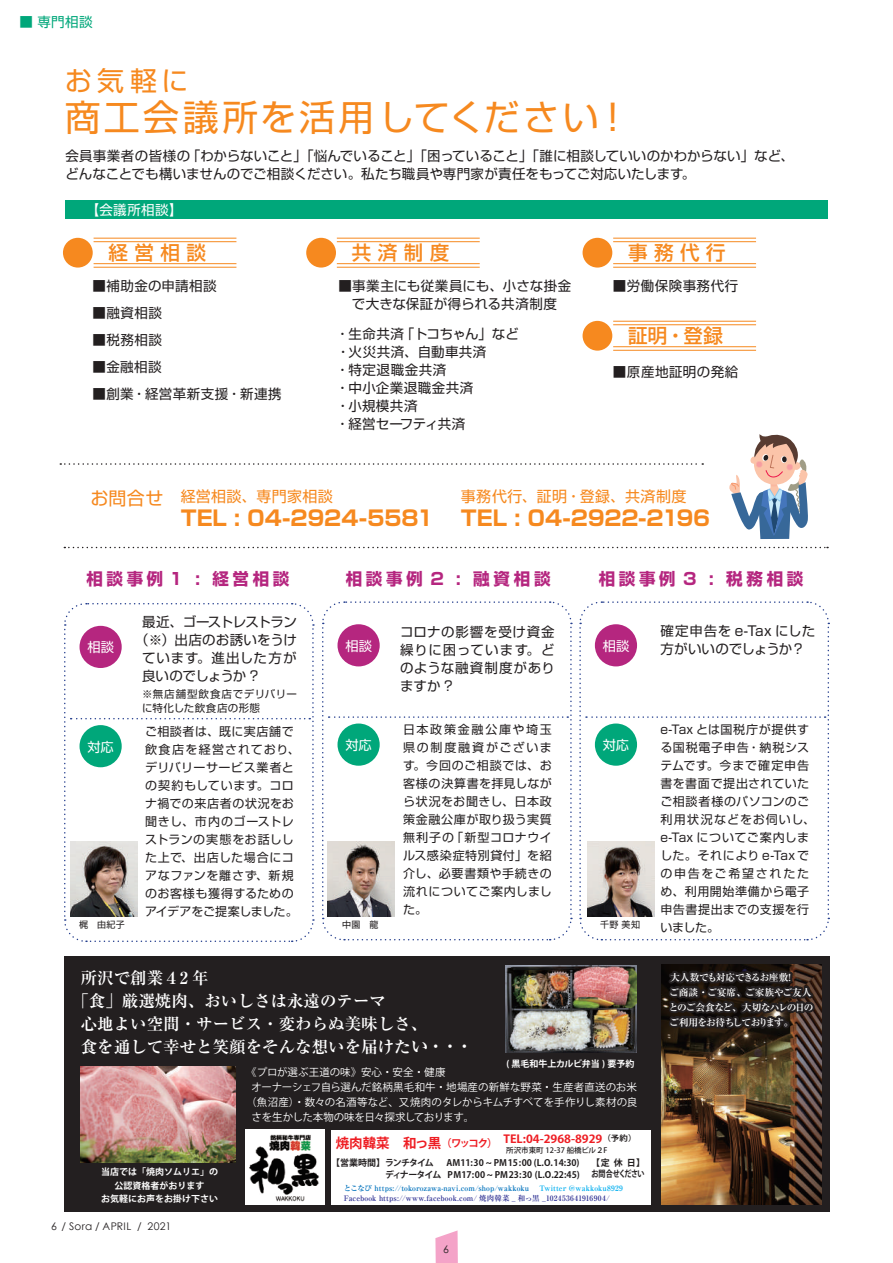
<style>
.page{position:relative;width:893px;height:1263px;background:#fff}
.page>*{position:absolute;margin:0;border:0;box-sizing:border-box;transform-origin:0 0}
.t1{font:36px "Shin Go Pro";letter-spacing:.085em;color:#f6891f}
.t2{font:27px "Shin Go Pro";color:#f6891f}
.t3{font:700 21px "Shin Go Pro";letter-spacing:-.005em;color:#f6891f}
.t4{font:500 19.5px "Shin Go Pro";color:#f6891f}
.t5{font:18px "Shin Go Pro";color:#f6891f}
.t6{font:700 16.5px "Ryumin Pro";color:#fff}
.t7{font:700 16.5px "Shin Go Pro";letter-spacing:.225em;color:#b5267f}
.t8{font:15px "Shin Go Pro";letter-spacing:.025em;color:#f6891f}
.t9{font:13.5px/18px "Shin Go Pro";letter-spacing:.02em;color:#231f20}
.t10{font:13.5px/18px "Shin Go Pro";color:#231f20}
.t11{font:13.5px "Shin Go Pro";letter-spacing:-.05em;color:#231f20}
.t12{font:700 13.5px "Koz Go Pr 6 N";color:#ee1d23}
.t13{font:13.5px "Shin Go Pro";letter-spacing:.07em;color:#231f20}
.t14{font:13.5px "Shin Go Pro";letter-spacing:.04em;color:#231f20}
.t15{font:13.5px "Shin Go Pro";letter-spacing:.03em;color:#fff}
.t16{font:13.5px "Shin Go Pro";color:#00a77a}
.t17{font:13.2px "Shin Go Pro";letter-spacing:.02em;color:#fff}
.t18{font:12px/18px "Shin Go Pro";letter-spacing:.05em;color:#231f20}
.t19{font:700 11.1px "Koz Go Pr 6 N";color:#ee1d23;scale:1.07 1}
.t20{font:10.5px "Koz Go Pr 6 N";letter-spacing:-.005em;color:#fff}
.t21{font:10.5px/13.5px "Shin Go Pro";letter-spacing:.045em;color:#231f20}
.t22{font:10.5px "Koz Go Pr 6 N";letter-spacing:-.03em;color:#fff}
.t23{font:10.5px "Century Gothic";letter-spacing:.025em;color:#231f20}
.t24{font:700 9.75px/15px "Ryumin Pro";letter-spacing:-.055em;color:#fff}
.t25{font:700 9px/12px "Koz Go Pr 6 N";color:#231f20;text-align:right}
.t26{font:700 9px/13.5px "Koz Go Pr 6 N";color:#fff;text-align:center}
.t27{font:9px "Shin Go Pro";letter-spacing:.045em;color:#231f20}
.t28{font:700 9px/10.5px "Koz Go Pr 6 N";letter-spacing:-.07em;color:#231f20}
.t29{font:700 7.5px "Ryumin Pro";letter-spacing:.015em;color:#2e3092}
.t30{font:700 7.5px "Ryumin Pro";letter-spacing:.01em;color:#0072bc}
.t31{font:700 7.5px "Ryumin Pro";letter-spacing:.015em;color:#00aeef}
.t32{font:500 7.5px "Koz Go Pr 6 N";color:#231f20}
.s1{font-size:18px}
.s2{font-size:10.5px}
.s3{font-size:7.95px;color:#231f20}
</style>
<div class="page">
<svg style="left:435px;top:1230px;width:23px;height:33px"></svg>
<svg style="left:322px;top:601px;width:250px;height:340px"></svg>
<svg style="left:579px;top:601px;width:251px;height:340px"></svg>
<svg style="left:64px;top:603px;width:250px;height:339px"></svg>
<div style="left:63px;top:238px;width:30px;height:30px;background:#f6891f;border-radius:50%"></div>
<hr style="left:94px;top:238px;width:142px;height:1px;background:#f6891f">
<hr style="left:94px;top:241px;width:142px;height:1px;background:#f6891f">
<hr style="left:94px;top:263px;width:142px;height:1px;background:#f6891f">
<hr style="left:94px;top:267px;width:142px;height:1px;background:#f6891f">
<div style="left:583px;top:238px;width:29px;height:30px;background:#f6891f;border-radius:50%"></div>
<hr style="left:613px;top:238px;width:143px;height:1px;background:#f6891f">
<hr style="left:613px;top:241px;width:143px;height:1px;background:#f6891f">
<hr style="left:613px;top:263px;width:143px;height:1px;background:#f6891f">
<hr style="left:613px;top:267px;width:143px;height:1px;background:#f6891f">
<div style="left:583px;top:321px;width:29px;height:30px;background:#f6891f;border-radius:50%"></div>
<hr style="left:613px;top:321px;width:143px;height:1px;background:#f6891f">
<hr style="left:613px;top:324px;width:143px;height:1px;background:#f6891f">
<hr style="left:613px;top:346px;width:143px;height:1px;background:#f6891f">
<hr style="left:613px;top:350px;width:143px;height:1px;background:#f6891f">
<div style="left:306px;top:238px;width:30px;height:30px;background:#f6891f;border-radius:50%"></div>
<hr style="left:337px;top:238px;width:143px;height:1px;background:#f6891f">
<hr style="left:337px;top:241px;width:143px;height:1px;background:#f6891f">
<hr style="left:337px;top:263px;width:143px;height:1px;background:#f6891f">
<hr style="left:337px;top:267px;width:143px;height:1px;background:#f6891f">
<svg style="left:64px;top:547px;width:764px;height:1px"></svg>
<svg style="left:60px;top:463px;width:643px;height:2px"></svg>
<div style="left:65px;top:200px;width:763px;height:19px;background:#00a77a"></div>
<svg style="left:729px;top:434px;width:79px;height:105px"></svg>
<div style="left:337px;top:624px;width:43px;height:42px;background:#b5267f;border-radius:50%"></div>
<div style="left:595px;top:624px;width:42px;height:42px;background:#b5267f;border-radius:50%"></div>
<div style="left:80px;top:626px;width:42px;height:42px;background:#b5267f;border-radius:50%"></div>
<div style="left:337px;top:723px;width:43px;height:43px;background:#00a77a;border-radius:50%"></div>
<div style="left:595px;top:723px;width:42px;height:43px;background:#00a77a;border-radius:50%"></div>
<div style="left:80px;top:725px;width:42px;height:42px;background:#00a77a;border-radius:50%"></div>
<img style="left:328px;top:842px;width:67px;height:74px">
<img style="left:587px;top:842px;width:67px;height:74px">
<img style="left:71px;top:842px;width:66px;height:74px">
<div style="left:64px;top:957px;width:765px;height:255px;background:#231f20"></div>
<img style="left:245px;top:1130px;width:79px;height:74px">
<img style="left:81px;top:1067px;width:154px;height:96px">
<img style="left:505px;top:965px;width:131px;height:87px">
<img style="left:661px;top:964px;width:160px;height:240px">
<svg style="left:661px;top:964px;width:156px;height:72px"></svg>
<div style="left:331px;top:1130px;width:320px;height:74px;background:#fff"></div>
<p class="t16" style="left:19px;top:11px;width:75px">■ 専門相談</p>
<h2 class="t2" style="left:65px;top:58px;width:125px">お気軽に</h2>
<h1 class="t1" style="left:65px;top:88px;width:567px">商工会議所を活用してください！</h1>
<p class="t10" style="left:65px;top:145px;width:730px">会員事業者の皆様の「わからないこと」「悩んでいること」「困っていること」「誰に相談していいのかわからない」など、どんなことでも構いませんのでご相談ください。私たち職員や専門家が責任をもってご対応いたします。　</p>
<p class="t15" style="left:79px;top:199px;width:105px">　【会議所相談】</p>
<h3 class="t4" style="left:108px;top:237px;width:99px">経 営 相 談</h3>
<h3 class="t4" style="left:628px;top:237px;width:99px">事 務 代 行</h3>
<h3 class="t4" style="left:352px;top:237px;width:99px">共 済 制 度</h3>
<p class="t9" style="left:92px;top:276px;width:126px">■補助金の申請相談</p>
<p class="t9" style="left:92px;top:303px;width:71px">■融資相談</p>
<p class="t9" style="left:92px;top:330px;width:71px">■税務相談</p>
<p class="t9" style="left:92px;top:357px;width:71px">■金融相談</p>
<p class="t9" style="left:92px;top:384px;width:191px">■創業・経営革新支援・新連携</p>
<p class="t9" style="left:338px;top:276px;width:234px">■事業主にも従業員にも、小さな掛金　で大きな保証が得られる共済制度</p>
<p class="t9" style="left:336px;top:324px;width:184px">・生命共済「トコちゃん」など・火災共済、自動車共済<br>・特定退職金共済<br>・中小企業退職金共済<br>・小規模共済<br>・経営セーフティ共済</p>
<p class="t14" style="left:613px;top:275px;width:127px">■労働保険事務代行</p>
<h3 class="t4" style="left:628px;top:320px;width:97px">証明・登録</h3>
<p class="t9" style="left:613px;top:361px;width:127px">■原産地証明の発給</p>
<h3 class="t5" style="left:90px;top:483px;width:74px">お問合せ</h3>
<p class="t8" style="left:181px;top:484px;width:154px">経営相談、専門家相談</p>
<h3 class="t3" style="left:181px;top:501px;width:255px">TEL : 04-2924-5581</h3>
<p class="t8" style="left:461px;top:484px;width:227px">事務代行、証明・登録、共済制度</p>
<h3 class="t3" style="left:461px;top:501px;width:251px">TEL : 04-2922-2196</h3>
<h3 class="t7" style="left:86px;top:566px;width:204px">相談事例 1 : 経営相談</h3>
<h3 class="t7" style="left:346px;top:566px;width:206px">相談事例 2 : 融資相談</h3>
<h3 class="t7" style="left:599px;top:566px;width:206px">相談事例 3 : 税務相談</h3>
<p class="t11" style="left:142px;top:611px;width:156px">最近、ゴーストレストラン</p>
<p class="t9" style="left:135px;top:629px;width:163px">（※）出店のお誘いをうけ</p>
<p class="t13" style="left:142px;top:647px;width:156px">ています。進出した方が</p>
<p class="t11" style="left:142px;top:665px;width:118px">良いのでしょうか ?</p>
<p class="t9" style="left:400px;top:621px;width:156px;text-align:justify">コロナの影響を受け資金繰りに困っています。どのような融資制度がありますか ?</p>
<p class="t9" style="left:660px;top:620px;width:156px">確定申告を e-Tax にした方がいいのでしょうか？</p>
<p class="t17" style="left:87px;top:636px;width:28px">相談</p>
<p class="t17" style="left:345px;top:635px;width:28px">相談</p>
<p class="t17" style="left:603px;top:635px;width:28px">相談</p>
<p class="t21" style="left:142px;top:686px;width:156px">※無店舗型飲食店でデリバリーに特化した飲食店の形態</p>
<p class="t18" style="left:403px;top:719px;width:150px;text-align:justify">日本政策金融公庫や埼玉県の制度融資がございます。今回のご相談では、お客様の決算書を拝見しながら状況をお聞きし、日本政策金融公庫が取り扱う実質無利子の「新型コロナウイルス感染症特別貸付」を紹介し、必要書類や手続きの流れについてご案内しました。</p>
<p class="t18" style="left:660px;top:719px;width:156px">e-Tax とは国税庁が提供する国税電子申告・納税システムです。今まで確定申告書を書面で提出されていたご相談者様のパソコンのご利用状況などをお伺いし、e-Tax についてご案内しました。それにより e-Tax での申告をご希望されたため、利用開始準備から電子申告書提出までの支援を行いました。</p>
<p class="t18" style="left:145px;top:721px;width:156px">ご相談者は、既に実店舗で飲食店を経営されており、デリバリーサービス業者との契約もしています。コロナ禍での来店者の状況をお聞きし、市内のゴーストレストランの実態をお話しした上で、出店した場合にコアなファンを離さず、新規のお客様も獲得するためのアイデアをご提案しました。</p>
<p class="t17" style="left:87px;top:736px;width:28px">対応</p>
<p class="t17" style="left:345px;top:734px;width:28px">対応</p>
<p class="t17" style="left:603px;top:734px;width:28px">対応</p>
<p class="t27" style="left:79px;top:917px;width:47px">梶　由紀子</p>
<p class="t27" style="left:342px;top:917px;width:38px">中園　龍</p>
<p class="t27" style="left:600px;top:917px;width:41px">千野 美知</p>
<h3 class="t6" style="left:81px;top:965px;width:129px">所沢で創業４2 年</h3>
<h3 class="t6" style="left:72px;top:988px;width:315px">「食」厳選焼肉、おいしさは永遠のテーマ</h3>
<h3 class="t6" style="left:81px;top:1010px;width:348px">心地よい空間・サービス・変わらぬ美味しさ、</h3>
<h3 class="t6" style="left:81px;top:1033px;width:394px">食を通して幸せと笑顔をそんな想いを届けた<span class="s1">い・・・</span></h3>
<p class="t20" style="left:246px;top:1066px;width:201px">《プロが選ぶ王道の味》安心・安全・健康</p>
<p class="t20" style="left:252px;top:1081px;width:387px">オーナーシェフ自ら選んだ銘柄黒毛和牛・地場産の新鮮な野菜・生産者直送のお米</p>
<p class="t20" style="left:246px;top:1096px;width:393px">（魚沼産）・数々の名酒等など、又焼肉のタレからキムチすべてを手作りし素材の良</p>
<p class="t22" style="left:252px;top:1111px;width:224px">さを生かした本物の味を日々探求しております。</p>
<p class="t26" style="left:506px;top:1057px;width:130px">( 黒毛和牛上カルビ弁当 ) 要予約</p>
<p class="t26" style="left:101px;top:1165px;width:118px">当店では「焼肉ソムリエ」の公認資格者がおります<br>お気軽にお声をお掛け下さい</p>
<p class="t23" style="left:51px;top:1220px;width:122px">6 / Sora / APRIL / 2021</p>
<p class="t12" style="left:336px;top:1135px;width:164px">焼肉韓菜　和っ黒<span class="s2">（ワッコク）</span></p>
<p class="t19" style="left:503px;top:1132px;width:126px">TEL:04-2968-8929<span class="s3">（予約）</span></p>
<p class="t32" style="left:506px;top:1145px;width:103px">所沢市東町 12-37 船橋ビル２F</p>
<p class="t25" style="left:331px;top:1157px;width:250px">【営業時間】ランチタイム　 AM11:30 ~ PM15:00 (L.O.14:30)ディナータイム PM17:00 ~ PM23:30 (L.O.22:45)</p>
<p class="t28" style="left:591px;top:1158px;width:55px">【定 休 日】お問合せください</p>
<p class="t30" style="left:344px;top:1182px;width:187px">とこなび https://tokorozawa-navi.com/shop/wakkoku</p>
<p class="t31" style="left:539px;top:1182px;width:85px">Twitter @wakkoku8929</p>
<p class="t29" style="left:344px;top:1192px;width:268px">Facebook https://www.facebook.com/ 焼肉韓菜 _ 和っ黒 _102453641916904/</p>
<p class="t23" style="left:443px;top:1243px;width:7px">6</p>
<p class="t24" style="left:669px;top:969px;width:146px">大人数でも対応できるお座敷！<br>ご商談・ご宴席、ご家族やご友人とのご会食など、大切なハレの日のご利用をお待ちしております。</p>
</div>
